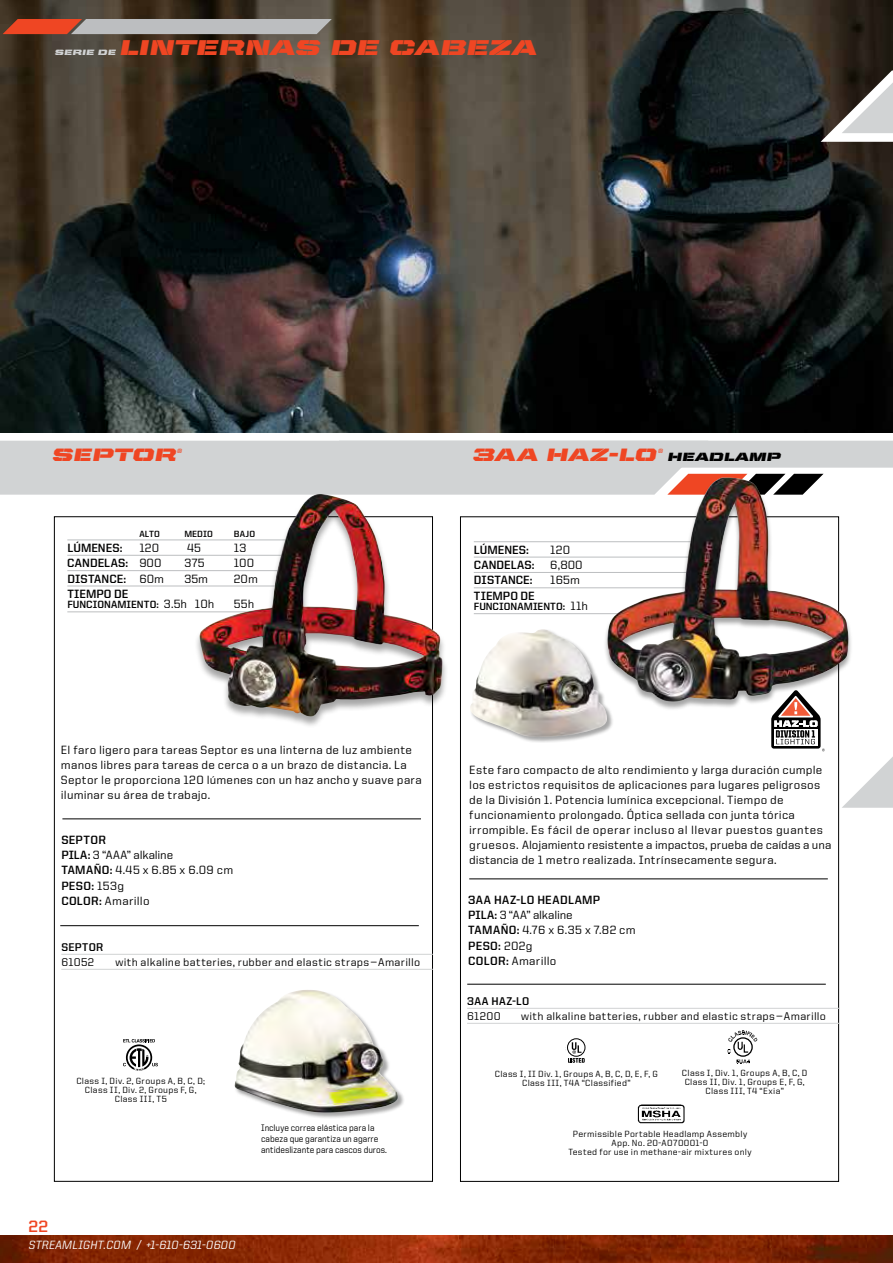
<style>
.page{position:relative;width:893px;height:1263px;background:#fff}
.page>*{position:absolute;margin:0;border:0;box-sizing:border-box;transform-origin:0 0}
.t1{font:21.6px "United Italic Ext Stencil";letter-spacing:-.005em;color:#ef4623}
.t2{font:18px "United Italic Ext Stencil";letter-spacing:-.005em;color:#ef4623}
.t3{font:700 16.5px "United Sans Reg";color:#ef4623}
.t4{font:500 12px/15px "United Sans Reg";letter-spacing:.02em;color:#000}
.t5{font:700 12px "United Sans Reg";letter-spacing:.005em;color:#000}
.t6{font:500 12px "United Italic Reg";letter-spacing:.01em;color:#fff}
.t7{font:500 11.25px "United Sans Reg";letter-spacing:.025em;color:#000}
.t8{font:700 11.25px "United Sans Reg";letter-spacing:.04em;color:#000}
.t9{font:700 10.5px "United Sans Reg";letter-spacing:.005em;color:#000}
.t10{font:500 9.45px/11.4px "United Sans Reg";color:#000;scale:.9 1}
.t11{font:500 9px/9px "United Sans Reg";letter-spacing:.035em;color:#000;text-align:center}
.t12{font:700 9px "United Sans Reg";letter-spacing:.02em;color:#000}
.t13{font:7.8px "United Italic Ext Stencil";letter-spacing:.02em;color:#d1d3d4}
.s1{font-weight:500}
.s2{font-weight:500;font-size:12px}
.s3{font-size:12px;color:#000}
.s4{font-weight:700}
</style>
<div class="page">
<img style="left:0;top:0;width:893px;height:433px">
<svg style="left:821px;top:70px;width:72px;height:72px"></svg>
<svg style="left:0;top:441px;width:893px;height:54px;background:#d2d3d4"></svg>
<div style="left:235px;top:990px;width:170px;height:129px;background:#000;opacity:.35"></div>
<img style="left:235px;top:990px;width:163px;height:122px">
<hr style="left:61px;top:954px;width:372px;height:1px;background:#d1d3d4">
<hr style="left:61px;top:969px;width:372px;height:1px;background:#d1d3d4">
<hr style="left:67px;top:539px;width:227px;height:1px;background:#bcbec0">
<hr style="left:67px;top:555px;width:227px;height:1px;background:#bcbec0">
<hr style="left:67px;top:570px;width:227px;height:1px;background:#bcbec0">
<hr style="left:67px;top:586px;width:227px;height:1px;background:#bcbec0">
<hr style="left:67px;top:611px;width:227px;height:1px;background:#bcbec0">
<hr style="left:62px;top:818px;width:359px;height:1px;background:#000">
<hr style="left:60px;top:925px;width:359px;height:1px;background:#000">
<div style="left:193px;top:494px;width:255px;height:234px;background:#000;opacity:.35"></div>
<img style="left:199px;top:494px;width:243px;height:222px">
<svg style="left:123px;top:1039px;width:35px;height:32px"></svg>
<img style="left:0;top:1236px;width:893px;height:27px">
<svg style="left:3px;top:19px;width:329px;height:15px;background:#c09f99"></svg>
<svg style="left:842px;top:757px;width:51px;height:51px"></svg>
<hr style="left:467px;top:1008px;width:372px;height:1px;background:#d1d3d4">
<hr style="left:467px;top:1023px;width:372px;height:1px;background:#d1d3d4">
<hr style="left:474px;top:541px;width:227px;height:1px;background:#bcbec0">
<hr style="left:474px;top:557px;width:227px;height:1px;background:#bcbec0">
<hr style="left:474px;top:572px;width:227px;height:1px;background:#bcbec0">
<hr style="left:474px;top:587px;width:227px;height:1px;background:#bcbec0">
<hr style="left:474px;top:613px;width:227px;height:1px;background:#bcbec0">
<hr style="left:469px;top:878px;width:359px;height:1px;background:#000">
<hr style="left:467px;top:984px;width:359px;height:1px;background:#000">
<div style="left:603px;top:477px;width:250px;height:234px;background:#000;opacity:.35"></div>
<img style="left:607px;top:478px;width:242px;height:224px">
<img style="left:637px;top:1104px;width:48px;height:20px">
<svg style="left:727px;top:1030px;width:31px;height:34px"></svg>
<div style="left:567px;top:1038px;width:18px;height:19px;border:1px solid #000;border-radius:50%"></div>
<svg style="left:568px;top:1042px;width:17px;height:21px"></svg>
<svg style="left:771px;top:690px;width:54px;height:61px"></svg>
<div style="left:470px;top:629px;width:144px;height:113px;background:#000;opacity:.35"></div>
<img style="left:470px;top:629px;width:137px;height:108px">
<p class="t13" style="left:55px;top:47px;width:62px">SERIE DE</p>
<h1 class="t1" style="left:119px;top:35px;width:419px">LINTERNAS DE CABEZA</h1>
<h2 class="t2" style="left:52px;top:444px;width:132px">SEPTOR<sup>®</sup></h2>
<p class="t12" style="left:139px;top:528px;width:22px">ALTO</p>
<p class="t12" style="left:184px;top:528px;width:30px">MEDIO</p>
<p class="t12" style="left:234px;top:528px;width:23px">BAJO</p>
<p class="t5" style="left:67px;top:541px;width:57px">LÚMENES:</p>
<p class="t4" style="left:139px;top:540px;width:21px">120</p>
<p class="t4" style="left:187px;top:540px;width:16px">45</p>
<p class="t4" style="left:234px;top:540px;width:14px">13</p>
<p class="t5" style="left:67px;top:557px;width:96px">CANDELAS: <span class="s1">900</span></p>
<p class="t4" style="left:184px;top:555px;width:22px">375</p>
<p class="t4" style="left:234px;top:555px;width:22px">100</p>
<p class="t5" style="left:67px;top:572px;width:98px">DISTANCE: <span class="s1">60m</span></p>
<p class="t4" style="left:184px;top:571px;width:25px">35m</p>
<p class="t4" style="left:234px;top:571px;width:26px">20m</p>
<p class="t5" style="left:67px;top:587px;width:62px">TIEMPO DE</p>
<p class="t9" style="left:67px;top:599px;width:148px">FUNCIONAMIENTO: <span class="s2">3.5h 10h</span></p>
<p class="t4" style="left:234px;top:597px;width:22px">55h</p>
<h2 class="t2" style="left:472px;top:444px;width:310px">3AA HAZ-LO<sup>®</sup> <span class="s3">HEADLAMP</span></h2>
<p class="t5" style="left:474px;top:543px;width:57px">LÚMENES:</p>
<p class="t4" style="left:550px;top:542px;width:21px">120</p>
<p class="t5" style="left:474px;top:558px;width:62px">CANDELAS:</p>
<p class="t4" style="left:550px;top:557px;width:34px">6,800</p>
<p class="t5" style="left:474px;top:574px;width:60px">DISTANCE:</p>
<p class="t4" style="left:550px;top:573px;width:31px">165m</p>
<p class="t5" style="left:474px;top:589px;width:62px">TIEMPO DE</p>
<p class="t9" style="left:474px;top:601px;width:116px">FUNCIONAMIENTO: <span class="s2">11h</span></p>
<p class="t4" style="left:61px;top:742px;width:363px">El faro ligero para tareas Septor es una linterna de luz ambiente manos libres para tareas de cerca o a un brazo de distancia. La Septor le proporciona 120 lúmenes con un haz ancho y suave para iluminar su área de trabajo.</p>
<p class="t4" style="left:61px;top:831px;width:173px"><span class="s4">SEPTOR<br>PILA:</span> 3 “AAA” alkaline<br><span class="s4">TAMAÑO:</span> 4.45 x 6.85 x 6.09 cm<br><span class="s4">PESO:</span> 153g<br><span class="s4">COLOR:</span> Amarillo</p>
<p class="t8" style="left:61px;top:941px;width:44px">SEPTOR</p>
<p class="t7" style="left:61px;top:956px;width:34px">61052</p>
<p class="t7" style="left:115px;top:956px;width:306px">with alkaline batteries, rubber and elastic straps—Amarillo</p>
<p class="t11" style="left:76px;top:1076px;width:130px">Class I, Div. 2, Groups A, B, C, D;<br>Class II, Div. 2, Groups F, G,<br>Class III, T5</p>
<p class="t10" style="left:261px;top:1122px;width:141px">Incluye correa elástica para la cabeza que garantiza un agarre antideslizante para cascos duros.</p>
<h3 class="t3" style="left:29px;top:1217px;width:21px">22</h3>
<p class="t6" style="left:29px;top:1239px;width:208px">STREAMLIGHT.COM / +1-610-631-0600</p>
<p class="t4" style="left:469px;top:762px;width:364px">Este faro compacto de alto rendimiento y larga duración cumple los estrictos requisitos de aplicaciones para lugares peligrosos de la División 1. Potencia lumínica excepcional. Tiempo de funcionamiento prolongado. Óptica sellada con junta tórica irrompible. Es fácil de operar incluso al llevar puestos guantes gruesos. Alojamiento resistente a impactos, prueba de caídas a una distancia de 1 metro realizada. Intrínsecamente segura.</p>
<p class="t4" style="left:468px;top:891px;width:169px"><span class="s4">3AA HAZ-LO HEADLAMP<br>PILA:</span> 3 “AA” alkaline<br><span class="s4">TAMAÑO:</span> 4.76 x 6.35 x 7.82 cm<br><span class="s4">PESO:</span> 202g<br><span class="s4">COLOR:</span> Amarillo</p>
<p class="t8" style="left:467px;top:995px;width:64px">3AA HAZ-LO</p>
<p class="t7" style="left:467px;top:1010px;width:35px">61200</p>
<p class="t7" style="left:521px;top:1010px;width:306px">with alkaline batteries, rubber and elastic straps—Amarillo</p>
<p class="t11" style="left:495px;top:1069px;width:165px">Class I, II Div. 1, Groups A, B, C, D, E, F, G<br>Class III, T4A “Classified”</p>
<p class="t11" style="left:682px;top:1068px;width:127px">Class I, Div. 1, Groups A, B, C, D<br>Class II, Div. 1, Groups E, F, G,<br>Class III, T4 “Exia”</p>
<p class="t11" style="left:568px;top:1129px;width:185px">Permissible Portable Headlamp Assembly<br>App. No. 20-AO70001-0<br>Tested for use in methane-air mixtures only</p>
</div>
